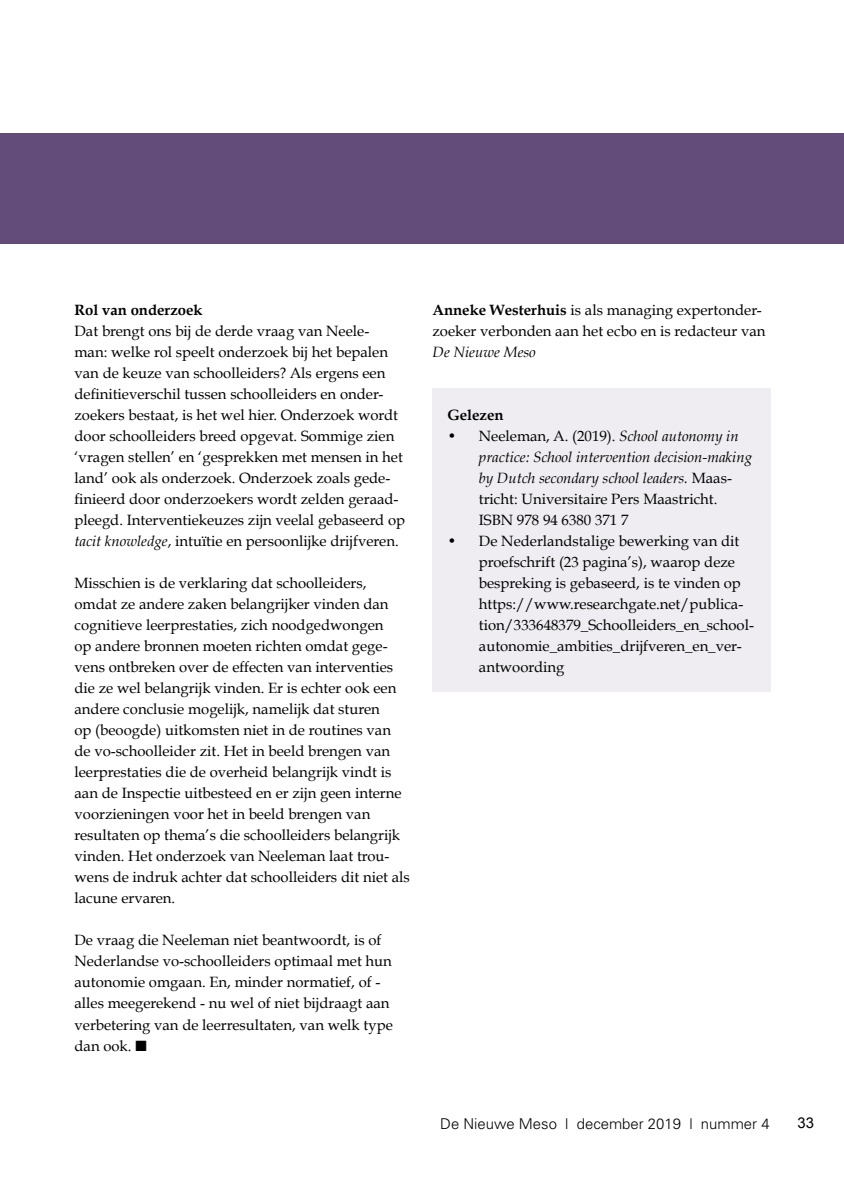
<style>
.page{position:relative;width:844px;height:1191px;background:#fff}
.page>*{position:absolute;margin:0;border:0;box-sizing:border-box;transform-origin:0 0}
.t1{font:14.88px/21px "Book Antiqua";color:#000}
.t2{font:italic 14.88px/21px "Book Antiqua";color:#000}
.t3{font:300 14.88px "Univers";color:#000}
.t4{font:700 14.88px "Book Antiqua";color:#000}
.t5{font:14.88px "Arial";color:#000}
.s1{font-style:italic}
.s2{font-weight:700}
.s3{font-style:normal}
</style>
<div class="page">
<div style="left:432px;top:388px;width:338px;height:304px;background:#efedf1"></div>
<div style="left:0;top:134px;width:843px;height:110px;background:#634c79"></div>
<p class="t4" style="left:74px;top:301px;width:130px">Rol van onderzoek</p>
<p class="t1" style="left:74px;top:320px;width:332px">Dat brengt ons bij de derde vraag van Neele&shy;man: welke rol speelt onderzoek bij het bepalen van de keuze van schoolleiders? Als ergens een definitieverschil tussen schoolleiders en onder&shy;zoekers bestaat, is het wel hier. Onderzoek wordt door schoolleiders breed opgevat. Sommige zien ‘vragen stellen’ en ‘gesprekken met mensen in het land’ ook als onderzoek. Onderzoek zoals gede&shy;finieerd door onderzoekers wordt zelden geraad&shy;pleegd. Interventiekeuzes zijn veelal gebaseerd op <span class="s1">tacit knowledge</span>, intuïtie en persoonlijke drijfveren.</p>
<p class="t1" style="left:74px;top:573px;width:337px">Misschien is de verklaring dat schoolleiders, omdat ze andere zaken belangrijker vinden dan cognitieve leerprestaties, zich noodgedwongen<br>op andere bronnen moeten richten omdat gege&shy;vens ontbreken over de effecten van interventies die ze wel belangrijk vinden. Er is echter ook een andere conclusie mogelijk, namelijk dat sturen<br>op (beoogde) uitkomsten niet in de routines van de vo-schoolleider zit. Het in beeld brengen van leerprestaties die de overheid belangrijk vindt is aan de Inspectie uitbesteed en er zijn geen interne voorzieningen voor het in beeld brengen van resultaten op thema’s die schoolleiders belangrijk vinden. Het onderzoek van Neeleman laat trou&shy;wens de indruk achter dat schoolleiders dit niet als lacune ervaren.</p>
<p class="t1" style="left:74px;top:930px;width:320px">De vraag die Neeleman niet beantwoordt, is of Nederlandse vo-schoolleiders optimaal met hun autonomie omgaan. En, minder normatief, of - alles meegerekend - nu wel of niet bijdraagt aan verbetering van de leerresultaten, van welk type dan ook. ■</p>
<p class="t1" style="left:432px;top:300px;width:334px"><span class="s2">Anneke Westerhuis</span> is als managing expertonder&shy;zoeker verbonden aan het ecbo en is redacteur van</p>
<p class="t2" style="left:432px;top:342px;width:105px">De Nieuwe Meso</p>
<p class="t4" style="left:447px;top:406px;width:58px">Gelezen</p>
<p class="t2" style="left:479px;top:426px;width:274px;text-indent:-32px"><span class="s3">• Neeleman, A. (2019).</span> School autonomy in practice: School intervention decision-making by Dutch secondary school leaders. <span class="s3">Maas&shy;tricht: Universitaire Pers Maastricht.<br>ISBN 978 94 6380 371 7</span></p>
<p class="t1" style="left:479px;top:531px;width:276px;text-indent:-32px">• De Nederlandstalige bewerking van dit proefschrift (23 pagina’s), waarop deze bespreking is gebaseerd, is te vinden op https://www.researchgate.net/publica&shy;tion/333648379_Schoolleiders_en_school&shy;autonomie_ambities_drijfveren_en_ver&shy;antwoording</p>
<p class="t3" style="left:440px;top:1114px;width:331px">De Nieuwe Meso | december 2019 | nummer 4</p>
<p class="t5" style="left:797px;top:1113px;width:18px">33</p>
</div>
